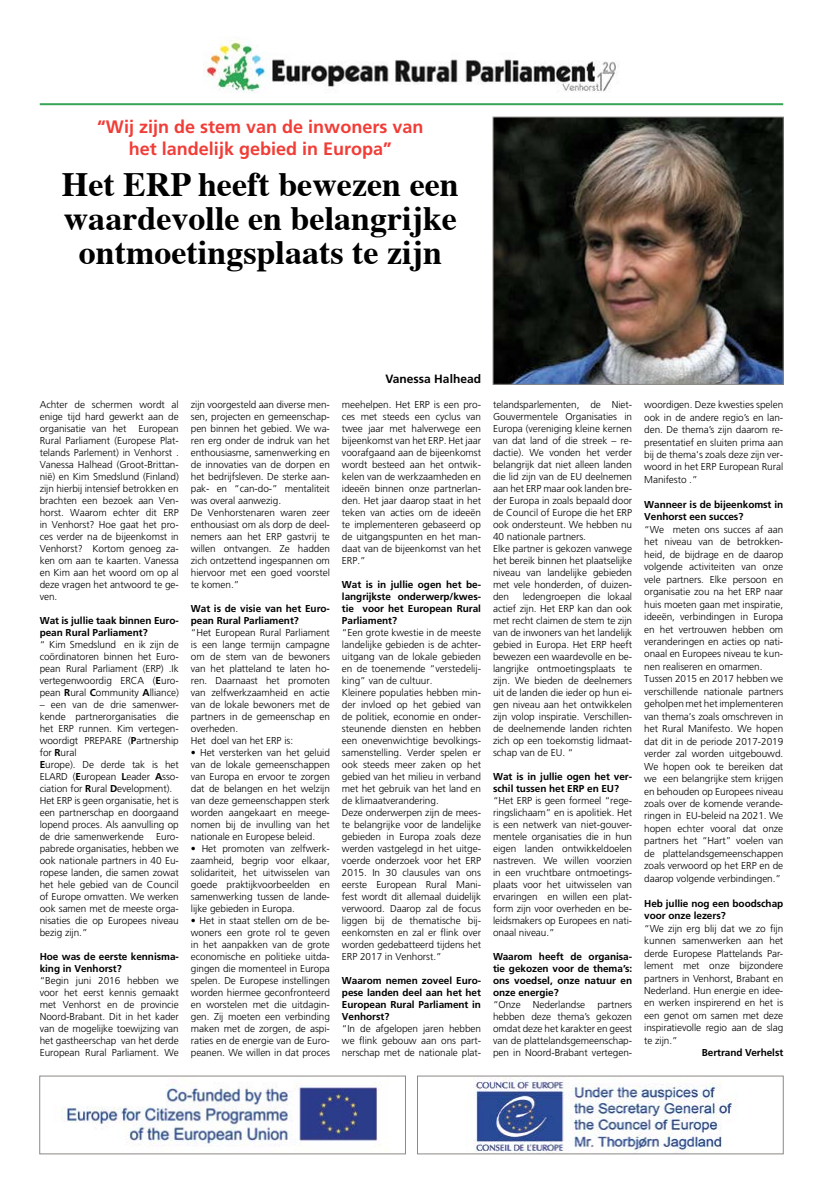
<style>
.page{position:relative;width:823px;height:1191px;background:#fff}
.page>*{position:absolute;margin:0;border:0;box-sizing:border-box;transform-origin:0 0}
.t1{font:700 34px/34px "Times";color:#000;text-align:center}
.t2{font:700 18px/22px "Frutiger";color:#f13d37;text-align:center}
.t3{font:700 12px "Frutiger";color:#000}
.t4{font:300 10px/12px "Frutiger";letter-spacing:-.005em;color:#000;text-align:justify}
.t5{font:700 10px/12px "Frutiger";letter-spacing:-.005em;color:#000}
.s1{font-weight:700}
</style>
<div class="page">
<img style="left:203px;top:40px;width:416px;height:53px">
<hr style="left:40px;top:103px;width:742px;height:2px;background:#38a555">
<img style="left:65px;top:1082px;width:317px;height:65px">
<div style="left:39px;top:1075px;width:367px;height:79px;border:1px solid #8c8986"></div>
<img style="left:470px;top:1077px;width:268px;height:75px">
<div style="left:417px;top:1075px;width:366px;height:79px;border:1px solid #8c8986"></div>
<img style="left:494px;top:119px;width:287px;height:264px">
<div style="left:492px;top:117px;width:291px;height:268px;border:1px solid #8c8986"></div>
<h2 class="t2" style="left:97px;top:116px;width:327px">“Wij zijn de stem van de inwoners van het landelijk gebied in Europa”</h2>
<h1 class="t1" style="left:62px;top:164px;width:398px">Het ERP heeft bewezen een waardevolle en belangrijke ontmoetingsplaats te zijn</h1>
<p class="t4" style="left:40px;top:399px;width:140px">Achter de schermen wordt al enige tijd hard gewerkt aan de organisatie van het European Rural Parliament (Europese Plat&shy;telands Parlement) in Venhorst .<br>Vanessa Halhead (Groot-Brittan&shy;nië) en Kim Smedslund (Finland) zijn hierbij intensief betrokken en brachten een bezoek aan Ven&shy;horst. Waarom echter dit ERP in Venhorst? Hoe gaat het pro&shy;ces verder na de bijeenkomst in Venhorst? Kortom genoeg za&shy;ken om aan te kaarten. Vanessa en Kim aan het woord om op al deze vragen het antwoord te ge&shy;ven.</p>
<p class="t5" style="left:40px;top:615px;width:140px">Wat is jullie taak binnen Euro&shy;pean Rural Parliament?</p>
<p class="t4" style="left:40px;top:639px;width:140px">“ Kim Smedslund en ik zijn de coördinatoren binnen het Euro&shy;pean Rural Parliament (ERP) .Ik vertegenwoordig ERCA (<span class="s1">E</span>uro&shy;pean <span class="s1">R</span>ural <span class="s1">C</span>ommunity <span class="s1">A</span>lliance)</p>
<p class="t4" style="left:40px;top:699px;width:140px;text-align:left">– een van de drie samenwer&shy;kende partnerorganisaties die het ERP runnen. Kim vertegen&shy;woordigt PREPARE (<span class="s1">P</span>artnership for <span class="s1">R</span>ural<br><span class="s1">E</span>urope). De derde tak is het<br>ELARD (<span class="s1">E</span>uropean <span class="s1">L</span>eader <span class="s1">A</span>sso&shy;ciation for <span class="s1">R</span>ural <span class="s1">D</span>evelopment).<br>Het ERP is geen organisatie, het is een partnerschap en doorgaand lopend proces. Als aanvulling op de drie samenwerkende Euro&shy;pabrede organisaties, hebben we ook nationale partners in 40 Eu&shy;ropese landen, die samen zowat het hele gebied van de Council of Europe omvatten. We werken ook samen met de meeste orga&shy;nisaties die op Europees niveau bezig zijn.”</p>
<p class="t5" style="left:40px;top:951px;width:140px">Hoe was de eerste kennisma&shy;king in Venhorst?</p>
<p class="t4" style="left:40px;top:975px;width:140px">“Begin juni 2016 hebben we voor het eerst kennis gemaakt met Venhorst en de provincie Noord-Brabant. Dit in het kader van de mogelijke toewijzing van het gastheerschap van het derde European Rural Parliament. We</p>
<p class="t4" style="left:191px;top:399px;width:140px;text-align:left">zijn voorgesteld aan diverse men&shy;sen, projecten en gemeenschap&shy;pen binnen het gebied. We wa&shy;ren erg onder de indruk van het enthousiasme, samenwerking en de innovaties van de dorpen en het bedrijfsleven. De sterke aan&shy;pak- en “can-do-” mentaliteit was overal aanwezig.<br>De Venhorstenaren waren zeer enthousiast om als dorp de deel&shy;nemers aan het ERP gastvrij te willen ontvangen. Ze hadden zich ontzettend ingespannen om hiervoor met een goed voorstel te komen.”</p>
<p class="t5" style="left:191px;top:603px;width:140px">Wat is de visie van het Euro&shy;pean Rural Parliament?</p>
<p class="t4" style="left:191px;top:627px;width:140px;text-align:left">“Het European Rural Parliament is een lange termijn campagne om de stem van de bewoners van het platteland te laten ho&shy;ren. Daarnaast het promoten van zelfwerkzaamheid en actie van de lokale bewoners met de partners in de gemeenschap en overheden.<br>Het doel van het ERP is:</p>
<p class="t4" style="left:191px;top:747px;width:140px">• Het versterken van het geluid van de lokale gemeenschappen van Europa en ervoor te zorgen dat de belangen en het welzijn van deze gemeenschappen sterk worden aangekaart en meege&shy;nomen bij de invulling van het nationale en Europese beleid.</p>
<p class="t4" style="left:191px;top:843px;width:140px">• Het promoten van zelfwerk&shy;zaamheid, begrip voor elkaar, solidariteit, het uitwisselen van goede praktijkvoorbeelden en samenwerking tussen de lande&shy;lijke gebieden in Europa.</p>
<p class="t4" style="left:191px;top:915px;width:140px">• Het in staat stellen om de be&shy;woners een grote rol te geven in het aanpakken van de grote economische en politieke uitda&shy;gingen die momenteel in Europa spelen. De Europese instellingen worden hiermee geconfronteerd en worstelen met die uitdagin&shy;gen. Zij moeten een verbinding maken met de zorgen, de aspi&shy;raties en de energie van de Euro&shy;peanen. We willen in dat proces</p>
<p class="t3" style="left:385px;top:372px;width:97px">Vanessa Halhead</p>
<p class="t4" style="left:342px;top:399px;width:140px">meehelpen. Het ERP is een pro&shy;ces met steeds een cyclus van twee jaar met halverwege een bijeenkomst van het ERP. Het jaar voorafgaand aan de bijeenkomst wordt besteed aan het ontwik&shy;kelen van de werkzaamheden en ideeën binnen onze partnerlan&shy;den. Het jaar daarop staat in het teken van acties om de ideeën te implementeren gebaseerd op de uitgangspunten en het man&shy;daat van de bijeenkomst van het ERP.”</p>
<p class="t5" style="left:342px;top:579px;width:140px;text-align:justify">Wat is in jullie ogen het be&shy;langrijkste onderwerp/kwes&shy;tie voor het European Rural Parliament?</p>
<p class="t4" style="left:342px;top:627px;width:140px;text-align:left">“Een grote kwestie in de meeste landelijke gebieden is de achter&shy;uitgang van de lokale gebieden en de toenemende “verstedelij&shy;king” van de cultuur.<br>Kleinere populaties hebben min&shy;der invloed op het gebied van de politiek, economie en onder&shy;steunende diensten en hebben een onevenwichtige bevolkings&shy;samenstelling. Verder spelen er ook steeds meer zaken op het gebied van het milieu in verband met het gebruik van het land en de klimaatverandering.<br>Deze onderwerpen zijn de mees&shy;te belangrijke voor de landelijke gebieden in Europa zoals deze werden vastgelegd in het uitge&shy;voerde onderzoek voor het ERP<br>2015. In 30 clausules van ons eerste European Rural Mani&shy;fest wordt dit allemaal duidelijk verwoord. Daarop zal de focus liggen bij de thematische bij&shy;eenkomsten en zal er flink over worden gedebatteerd tijdens het<br>ERP 2017 in Venhorst.”</p>
<p class="t5" style="left:342px;top:975px;width:140px;text-align:justify">Waarom nemen zoveel Euro&shy;pese landen deel aan het het European Rural Parliament in Venhorst?</p>
<p class="t4" style="left:342px;top:1023px;width:140px">“In de afgelopen jaren hebben we flink gebouw aan ons part&shy;nerschap met de nationale plat-</p>
<p class="t4" style="left:493px;top:399px;width:140px;text-align:left">telandsparlementen, de Niet-<br>Gouvermentele Organisaties in<br>Europa (vereniging kleine kernen van dat land of die streek – re&shy;dactie). We vonden het verder belangrijk dat niet alleen landen die lid zijn van de EU deelnemen aan het ERP maar ook landen bre&shy;der Europa in zoals bepaald door de Council of Europe die het ERP ook ondersteunt. We hebben nu<br>40 nationale partners.<br>Elke partner is gekozen vanwege het bereik binnen het plaatselijke niveau van landelijke gebieden met vele honderden, of duizen&shy;den</p>
<p class="t4" style="left:493px;top:591px;width:140px;text-indent:30px">ledengroepen die lokaal actief zijn. Het ERP kan dan ook met recht claimen de stem te zijn van de inwoners van het landelijk gebied in Europa. Het ERP heeft bewezen een waardevolle en be&shy;langrijke ontmoetingsplaats te zijn. We bieden de deelnemers uit de landen die ieder op hun ei&shy;gen niveau aan het ontwikkelen zijn volop inspiratie. Verschillen&shy;de deelnemende landen richten zich op een toekomstig lidmaat&shy;schap van de EU. “</p>
<p class="t5" style="left:493px;top:771px;width:140px">Wat is in jullie ogen het ver&shy;schil tussen het ERP en EU?</p>
<p class="t4" style="left:493px;top:795px;width:140px">“Het ERP is geen formeel “rege&shy;ringslichaam” en is apolitiek. Het is een netwerk van niet-gouver&shy;mentele organisaties die in hun eigen landen ontwikkeldoelen nastreven. We willen voorzien in een vruchtbare ontmoetings&shy;plaats voor het uitwisselen van ervaringen en willen een plat&shy;form zijn voor overheden en be&shy;leidsmakers op Europees en nati&shy;onaal niveau.”</p>
<p class="t5" style="left:493px;top:951px;width:140px;text-align:justify">Waarom heeft de organisa&shy;tie gekozen voor de thema’s: ons voedsel, onze natuur en onze energie?</p>
<p class="t4" style="left:493px;top:999px;width:140px">“Onze Nederlandse partners hebben deze thema’s gekozen omdat deze het karakter en geest van de plattelandsgemeenschap&shy;pen in Noord-Brabant vertegen-</p>
<p class="t4" style="left:643px;top:398px;width:140px;line-height:12.5px">woordigen. Deze kwesties spelen ook in de andere regio’s en lan&shy;den. De thema’s zijn daarom re&shy;presentatief en sluiten prima aan bij de thema's zoals deze zijn ver&shy;woord in het ERP European Rural Manifesto .”</p>
<p class="t5" style="left:643px;top:498px;width:140px;line-height:12.5px">Wanneer is de bijeenkomst in<br>Venhorst een succes?</p>
<p class="t4" style="left:643px;top:523px;width:140px;line-height:12.5px;text-align:left">“We meten ons succes af aan het niveau van de betrokken&shy;heid, de bijdrage en de daarop volgende activiteiten van onze vele partners. Elke persoon en organisatie zou na het ERP naar huis moeten gaan met inspiratie, ideeën, verbindingen in Europa en het vertrouwen hebben om veranderingen en acties op nati&shy;onaal en Europees niveau te kun&shy;nen realiseren en omarmen.<br>Tussen 2015 en 2017 hebben we verschillende nationale partners geholpen met het implementeren van thema’s zoals omschreven in het Rural Manifesto. We hopen dat dit in de periode 2017-2019 verder zal worden uitgebouwd.<br>We hopen ook te bereiken dat we een belangrijke stem krijgen en behouden op Europees niveau zoals over de komende verande&shy;ringen in EU-beleid na 2021. We hopen echter vooral dat onze partners het “Hart” voelen van de plattelandsgemeenschappen zoals verwoord op het ERP en de daarop volgende verbindingen.”</p>
<p class="t5" style="left:643px;top:897px;width:140px;line-height:12.5px">Heb jullie nog een boodschap voor onze lezers?</p>
<p class="t4" style="left:643px;top:922px;width:140px;line-height:12.5px">“We zijn erg blij dat we zo fijn kunnen samenwerken aan het derde Europese Plattelands Par&shy;lement met onze bijzondere partners in Venhorst, Brabant en Nederland. Hun energie en idee&shy;ën werken inspirerend en het is een genot om samen met deze inspiratievolle regio aan de slag te zijn.”</p>
<p class="t5" style="left:701px;top:1046px;width:83px">Bertrand Verhelst</p>
</div>
